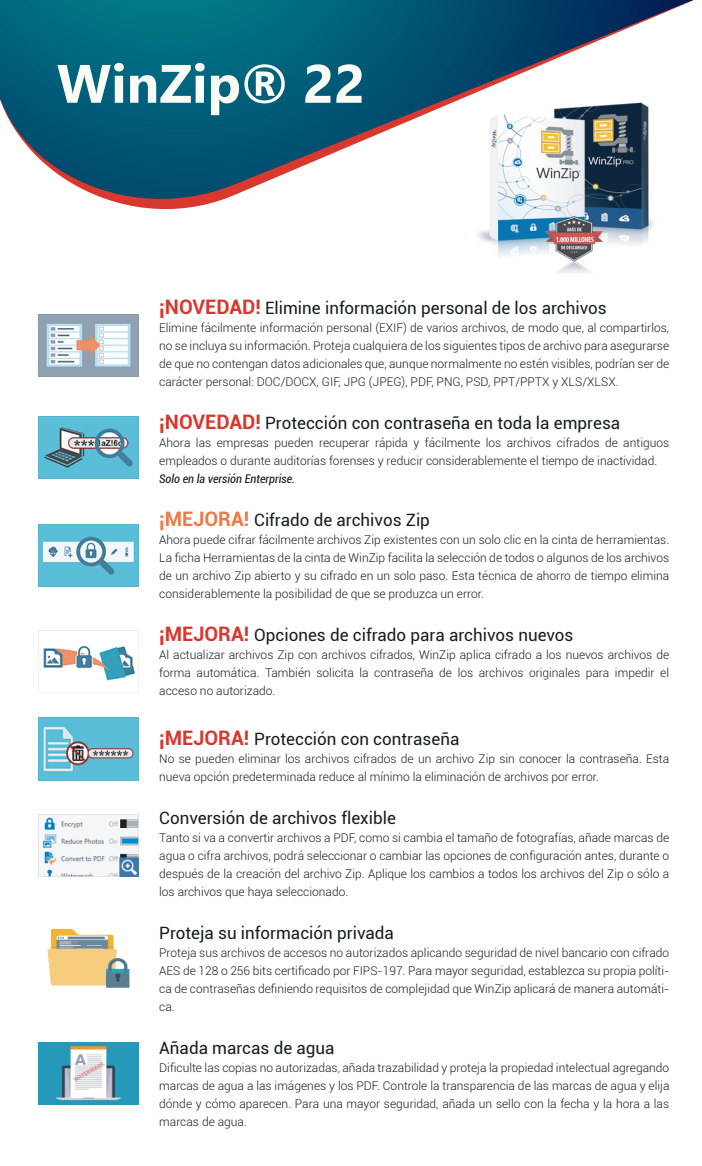
<style>
.page{position:relative;width:702px;height:1166px;background:#fff}
.page>*{position:absolute;margin:0;border:0;box-sizing:border-box;transform-origin:0 0}
.t1{font:700 54px "Gadugi";color:#fafbf4}
.t2{font:17px "Roboto";color:#151d1e}
.t3{font:300 12px/18px "Roboto";color:#151d1e;text-align:justify}
.t4{font:italic condensed 12px "Roboto";color:#151d1e}
.s1{font-weight:700;font-size:20px;color:#d8382e}
.s2{font-weight:700;font-size:20px;color:#ec7a47}
</style>
<div class="page">
<img style="left:484px;top:241px;width:164px;height:32px">
<svg style="left:477px;top:0;width:217px;height:241px"></svg>
<svg style="left:0;top:0;width:693px;height:223px"></svg>
<img style="left:38px;top:314px;width:100px;height:63px">
<img style="left:38px;top:416px;width:100px;height:63px">
<img style="left:38px;top:524px;width:100px;height:63px">
<img style="left:38px;top:630px;width:100px;height:62px">
<img style="left:38px;top:718px;width:100px;height:62px">
<img style="left:38px;top:814px;width:100px;height:63px">
<img style="left:38px;top:1042px;width:100px;height:63px">
<img style="left:47px;top:929px;width:83px;height:59px">
<h1 class="t1" style="left:57px;top:51px;width:310px">WinZip® 22</h1>
<h2 class="t2" style="left:159px;top:296px;width:449px"><span class="s1">¡NOVEDAD!</span> Elimine información personal de los archivos</h2>
<p class="t3" style="left:159px;top:318px;width:511px">Elimine fácilmente información personal (EXIF) de varios archivos, de modo que, al compartirlos, no se incluya su información. Proteja cualquiera de los siguientes tipos de archivo para asegurarse de que no contengan datos adicionales que, aunque normalmente no estén visibles, podrían ser de carácter personal: DOC/DOCX, GIF, JPG (JPEG), PDF, PNG, PSD, PPT/PPTX y XLS/XLSX.</p>
<h2 class="t2" style="left:159px;top:411px;width:462px"><span class="s1">¡NOVEDAD!</span> Protección con contraseña en toda la empresa</h2>
<p class="t3" style="left:159px;top:433px;width:511px">Ahora las empresas pueden recuperar rápida y fácilmente los archivos cifrados de antiguos empleados o durante auditorías forenses y reducir considerablemente el tiempo de inactividad.</p>
<p class="t4" style="left:159px;top:470px;width:137px">Solo en la versión Enterprise.</p>
<h2 class="t2" style="left:159px;top:508px;width:272px"><span class="s2">¡MEJORA!</span> Cifrado de archivos Zip</h2>
<p class="t3" style="left:159px;top:530px;width:511px">Ahora puede cifrar fácilmente archivos Zip existentes con un solo clic en la cinta de herramientas.<br>La ficha Herramientas de la cinta de WinZip facilita la selección de todos o algunos de los archivos de un archivo Zip abierto y su cifrado en un solo paso. Esta técnica de ahorro de tiempo elimina considerablemente la posibilidad de que se produzca un error.</p>
<h2 class="t2" style="left:159px;top:623px;width:415px"><span class="s1">¡MEJORA!</span> Opciones de cifrado para archivos nuevos</h2>
<p class="t3" style="left:159px;top:645px;width:511px">Al actualizar archivos Zip con archivos cifrados, WinZip aplica cifrado a los nuevos archivos de forma automática. También solicita la contraseña de los archivos originales para impedir el acceso no autorizado.</p>
<h2 class="t2" style="left:159px;top:727px;width:301px"><span class="s1">¡MEJORA!</span> Protección con contraseña</h2>
<p class="t3" style="left:159px;top:749px;width:511px">No se pueden eliminar los archivos cifrados de un archivo Zip sin conocer la contraseña. Esta nueva opción predeterminada reduce al mínimo la eliminación de archivos por error.</p>
<h2 class="t2" style="left:159px;top:806px;width:238px">Conversión de archivos flexible</h2>
<p class="t3" style="left:159px;top:828px;width:511px">Tanto si va a convertir archivos a PDF, como si cambia el tamaño de fotografías, añade marcas de agua o cifra archivos, podrá seleccionar o cambiar las opciones de configuración antes, durante o después de la creación del archivo Zip. Aplique los cambios a todos los archivos del Zip o sólo a los archivos que haya seleccionado.</p>
<h2 class="t2" style="left:159px;top:921px;width:236px">Proteja su información privada</h2>
<p class="t3" style="left:159px;top:943px;width:511px">Proteja sus archivos de accesos no autorizados aplicando seguridad de nivel bancario con cifrado AES de 128 o 256 bits certificado por FIPS-197. Para mayor seguridad, establezca su propia políti&shy;ca de contraseñas definiendo requisitos de complejidad que WinZip aplicará de manera automáti&shy;ca.</p>
<h2 class="t2" style="left:159px;top:1036px;width:177px">Añada marcas de agua</h2>
<p class="t3" style="left:159px;top:1058px;width:511px">Dificulte las copias no autorizadas, añada trazabilidad y proteja la propiedad intelectual agregando marcas de agua a las imágenes y los PDF. Controle la transparencia de las marcas de agua y elija dónde y cómo aparecen. Para una mayor seguridad, añada un sello con la fecha y la hora a las marcas de agua.</p>
</div>
